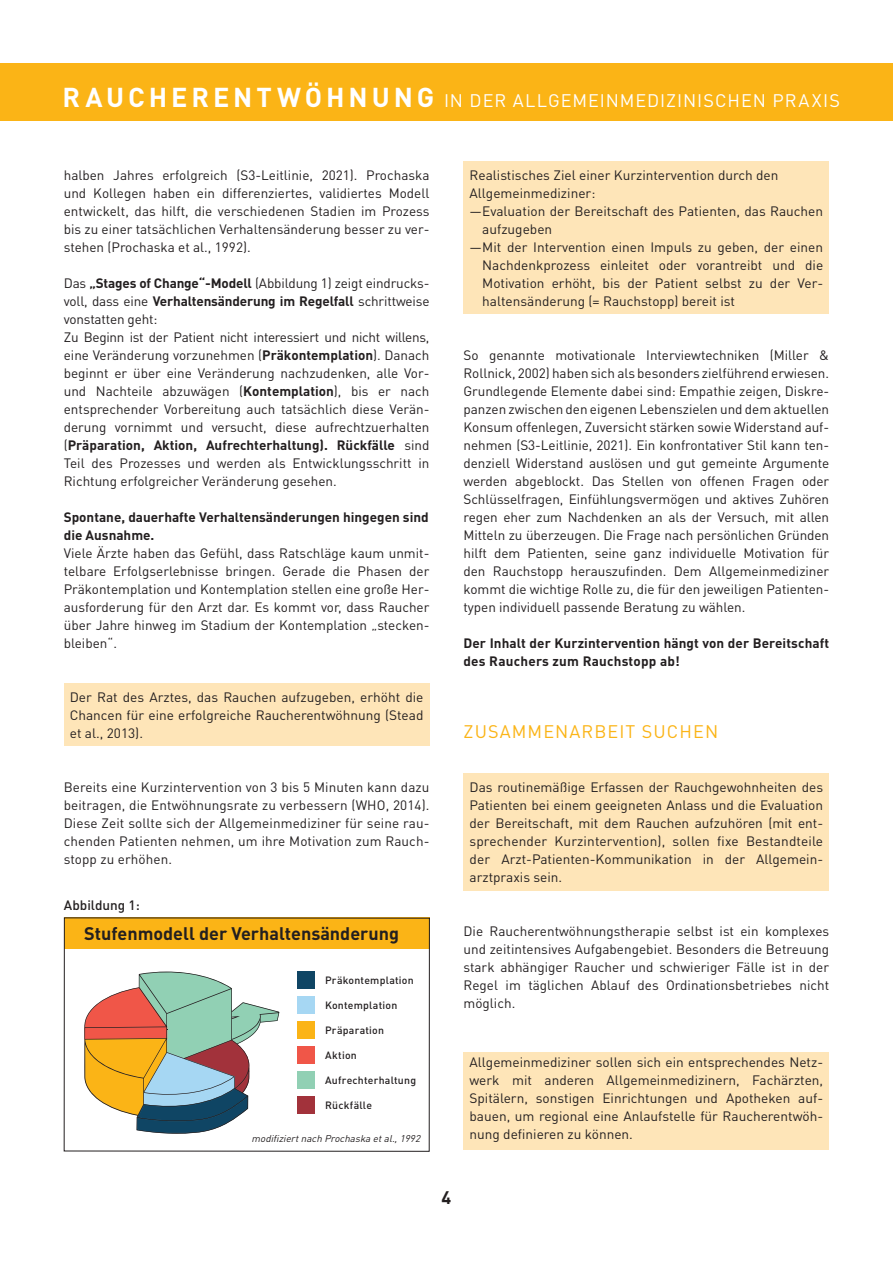
<style>
.page{position:relative;width:893px;height:1263px;background:#fff}
.page>*{position:absolute;margin:0;border:0;box-sizing:border-box;transform-origin:0 0}
.t1{font:18px "DIN Pro";letter-spacing:.055em;color:#fff}
.t2{font:700 18px "DIN Pro";color:#231f20}
.t3{font:18px "DIN Pro";letter-spacing:.06em;color:#fbb416}
.t4{font:13.5px/18px "DIN Pro";color:#231f20;text-align:justify}
.t5{font:700 13.5px/18px "DIN Pro";letter-spacing:.005em;color:#231f20}
.t6{font:500 13.5px "DIN Pro";color:#231f20}
.t7{font:500 10.5px "DIN Pro";letter-spacing:.02em;color:#231f20}
.t8{font:italic 9.75px "DIN Pro";color:#231f20}
.s1{font-weight:700;font-size:27px}
.s2{font-weight:700}
</style>
<div class="page">
<div style="left:0;top:64px;width:893px;height:57px;background:#fbb416"></div>
<div style="left:64px;top:684px;width:365px;height:62px;background:#fee5b8"></div>
<div style="left:463px;top:162px;width:366px;height:152px;background:#fee5b8"></div>
<div style="left:463px;top:774px;width:366px;height:117px;background:#fee5b8"></div>
<div style="left:463px;top:1053px;width:366px;height:97px;background:#fee5b8"></div>
<div style="left:64px;top:917px;width:366px;height:32px;background:#fbb416"></div>
<div style="left:64px;top:917px;width:366px;height:235px;border:1px solid #231f20"></div>
<div style="left:298px;top:972px;width:17px;height:17px;background:#0f4564"></div>
<div style="left:298px;top:1021px;width:17px;height:17px;background:#fbb416"></div>
<div style="left:298px;top:996px;width:17px;height:17px;background:#a6d7f3"></div>
<div style="left:298px;top:1046px;width:17px;height:17px;background:#f05648"></div>
<div style="left:298px;top:1096px;width:17px;height:17px;background:#a2323b"></div>
<div style="left:298px;top:1071px;width:17px;height:17px;background:#91d0b4"></div>
<svg style="left:84px;top:971px;width:195px;height:163px"></svg>
<h1 class="t1" style="left:63px;top:89px;width:779px"><span class="s1">RAUCHERENTWÖHNUNG</span> IN DER ALLGEMEINMEDIZINISCHEN PRAXIS</h1>
<p class="t4" style="left:64px;top:165px;width:367px">halben Jahres erfolgreich (S3-Leitlinie, 2021). Prochaska und Kollegen haben ein differenziertes, validiertes Modell entwickelt, das hilft, die verschiedenen Stadien im Prozess bis zu einer tatsächlichen Verhaltensänderung besser zu ver&shy;stehen (Prochaska et al., 1992).</p>
<p class="t4" style="left:64px;top:273px;width:367px;text-align:left">Das <span class="s2">„Stages of Change“-Modell</span> (Abbildung 1) zeigt eindrucks&shy;voll, dass eine <span class="s2">Verhaltensänderung im Regelfall</span> schrittweise vonstatten geht:<br>Zu Beginn ist der Patient nicht interessiert und nicht willens, eine Veränderung vorzunehmen (<span class="s2">Präkontemplation</span>). Danach beginnt er über eine Veränderung nachzudenken, alle Vor&shy;und Nachteile abzuwägen (<span class="s2">Kontemplation</span>), bis er nach entsprechender Vorbereitung auch tatsächlich diese Verän&shy;derung vornimmt und versucht, diese aufrechtzuerhalten (<span class="s2">Präparation, Aktion, Aufrechterhaltung). Rückfälle</span> sind Teil des Prozesses und werden als Entwicklungsschritt in Richtung erfolgreicher Veränderung gesehen.</p>
<p class="t5" style="left:64px;top:507px;width:366px">Spontane, dauerhafte Verhaltensänderungen hingegen sind die Ausnahme.</p>
<p class="t4" style="left:64px;top:543px;width:367px">Viele Ärzte haben das Gefühl, dass Ratschläge kaum unmit&shy;telbare Erfolgserlebnisse bringen. Gerade die Phasen der Präkontemplation und Kontemplation stellen eine große Her&shy;ausforderung für den Arzt dar. Es kommt vor, dass Raucher über Jahre hinweg im Stadium der Kontemplation „stecken&shy;bleiben“.</p>
<p class="t4" style="left:70px;top:687px;width:355px">Der Rat des Arztes, das Rauchen aufzugeben, erhöht die Chancen für eine erfolgreiche Raucherentwöhnung (Stead et al., 2013).</p>
<p class="t4" style="left:64px;top:777px;width:367px">Bereits eine Kurzintervention von 3 bis 5 Minuten kann dazu beitragen, die Entwöhnungsrate zu verbessern (WHO, 2014).<br>Diese Zeit sollte sich der Allgemeinmediziner für seine rau&shy;chenden Patienten nehmen, um ihre Motivation zum Rauch&shy;stopp zu erhöhen.</p>
<p class="t6" style="left:64px;top:896px;width:77px">Abbildung 1:</p>
<h1 class="t2" style="left:84px;top:921px;width:316px">Stufenmodell der Verhaltensänderung</h1>
<p class="t7" style="left:325px;top:973px;width:90px">Präkontemplation</p>
<p class="t7" style="left:325px;top:998px;width:74px">Kontemplation</p>
<p class="t7" style="left:325px;top:1023px;width:61px">Präparation</p>
<p class="t7" style="left:325px;top:1048px;width:33px">Aktion</p>
<p class="t7" style="left:325px;top:1073px;width:92px">Aufrechterhaltung</p>
<p class="t7" style="left:325px;top:1098px;width:48px">Rückfälle</p>
<p class="t4" style="left:469px;top:165px;width:310px">Realistisches Ziel einer Kurzintervention durch den</p>
<p class="t4" style="left:469px;top:183px;width:127px">Allgemeinmediziner:</p>
<p class="t4" style="left:469px;top:201px;width:355px">—Evaluation der Bereitschaft des Patienten, das Rauchen</p>
<p class="t4" style="left:482px;top:219px;width:71px">aufzugeben</p>
<p class="t4" style="left:469px;top:237px;width:355px">—Mit der Intervention einen Impuls zu geben, der einen</p>
<p class="t4" style="left:482px;top:255px;width:342px">Nachdenkprozess einleitet oder vorantreibt und die</p>
<p class="t4" style="left:482px;top:273px;width:340px">Motivation erhöht, bis der Patient selbst zu der Ver-</p>
<p class="t4" style="left:482px;top:291px;width:254px">haltensänderung (= Rauchstopp) bereit ist</p>
<p class="t4" style="left:463px;top:345px;width:367px">So genannte motivationale Interviewtechniken (Miller &amp; Rollnick, 2002) haben sich als besonders zielführend erwiesen.<br>Grundlegende Elemente dabei sind: Empathie zeigen, Diskre&shy;panzen zwischen den eigenen Lebenszielen und dem aktuellen Konsum offenlegen, Zuversicht stärken sowie Widerstand auf&shy;nehmen (S3-Leitlinie, 2021). Ein konfrontativer Stil kann ten&shy;denziell Widerstand auslösen und gut gemeinte Argumente werden abgeblockt. Das Stellen von offenen Fragen oder Schlüsselfragen, Einfühlungsvermögen und aktives Zuhören regen eher zum Nachdenken an als der Versuch, mit allen Mitteln zu überzeugen. Die Frage nach persönlichen Gründen hilft dem Patienten, seine ganz individuelle Motivation für den Rauchstopp herauszufinden. Dem Allgemeinmediziner kommt die wichtige Rolle zu, die für den jeweiligen Patienten&shy;typen individuell passende Beratung zu wählen.</p>
<p class="t5" style="left:463px;top:633px;width:367px">Der Inhalt der Kurzintervention hängt von der Bereitschaft des Rauchers zum Rauchstopp ab!</p>
<h1 class="t3" style="left:464px;top:719px;width:256px">ZUSAMMENARBEIT SUCHEN</h1>
<p class="t4" style="left:469px;top:777px;width:355px;text-align:left">Das routinemäßige Erfassen der Rauchgewohnheiten des Patienten bei einem geeigneten Anlass und die Evaluation der Bereitschaft, mit dem Rauchen aufzuhören (mit ent&shy;sprechender Kurzintervention), sollen fixe Bestandteile der Arzt-Patienten-Kommunikation in der Allgemein&shy;arztpraxis sein.</p>
<p class="t4" style="left:463px;top:921px;width:367px">Die Raucherentwöhnungstherapie selbst ist ein komplexes und zeitintensives Aufgabengebiet. Besonders die Betreuung stark abhängiger Raucher und schwieriger Fälle ist in der Regel im täglichen Ablauf des Ordinationsbetriebes nicht möglich.</p>
<p class="t4" style="left:469px;top:1053px;width:355px">Allgemeinmediziner sollen sich ein entsprechendes Netz&shy;werk mit anderen Allgemeinmedizinern, Fachärzten, Spitälern, sonstigen Einrichtungen und Apotheken auf&shy;bauen, um regional eine Anlaufstelle für Raucherentwöh-</p>
<p class="t8" style="left:251px;top:1132px;width:173px">modifiziertnach Prochaska etal.,1992</p>
<p class="t4" style="left:469px;top:1125px;width:165px">nung definieren zu können.</p>
<h1 class="t2" style="left:442px;top:1185px;width:11px">4</h1>
</div>
